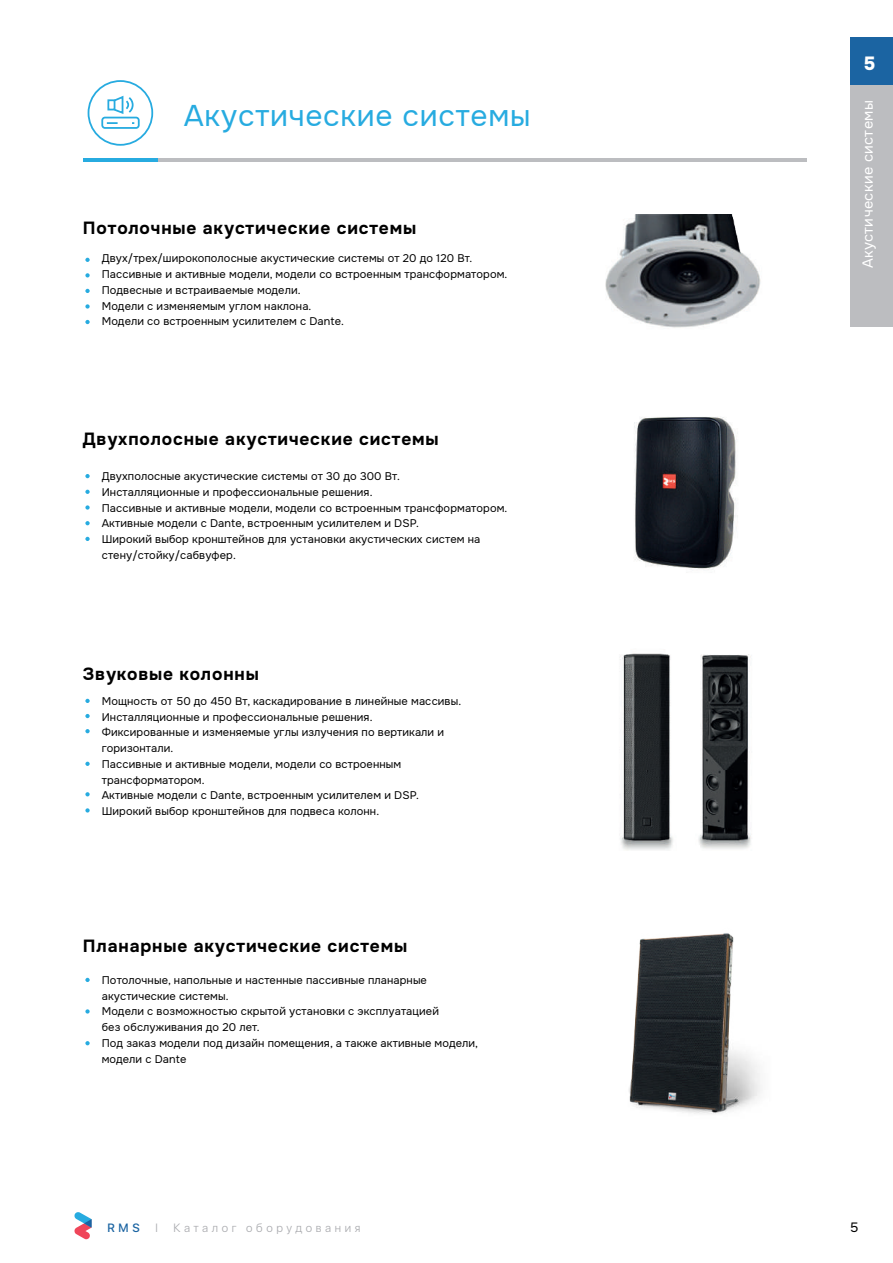
<style>
.page{position:relative;width:893px;height:1263px;background:#fff}
.page>*{position:absolute;margin:0;border:0;box-sizing:border-box;transform-origin:0 0}
.t1{font:30px "Onest";letter-spacing:.025em;color:#27abe0}
.t2{font:800 18.75px "Onest";color:#fff}
.t3{font:700 17.25px "Onest";letter-spacing:.05em;color:#000}
.t4{font:14.55px "Onest";letter-spacing:.025em;color:#fff}
.t5{font:13.5px "Onest";color:#000}
.t6{font:300 12px "SF Pro Display";letter-spacing:.3em;color:#a8a9ad}
.t7{font:500 12px "SF Pro Display";color:#1b64a2}
.t8{font:11.1px/15.8px "Onest";letter-spacing:.01em;color:#000}
</style>
<div class="page">
<div style="left:850px;top:84px;width:43px;height:242px;background:#bcbdc0"></div>
<div style="left:850px;top:38px;width:43px;height:47px;background:#1b64a2"></div>
<hr style="left:156px;top:159px;width:651px;height:3px;background:#bcbdc0">
<hr style="left:83px;top:159px;width:74px;height:3px;background:#27abe0">
<div style="left:88px;top:80px;width:65px;height:66px;border:2px solid #27abe0;border-radius:50%"></div>
<div style="left:107px;top:99px;width:8px;height:11px;border:2px solid #27abe0"></div>
<svg style="left:112px;top:95px;width:22px;height:19px"></svg>
<div style="left:101px;top:117px;width:39px;height:12px;border:2px solid #27abe0;border-radius:3px"></div>
<svg style="left:107px;top:122px;width:11px;height:2px"></svg>
<svg style="left:85px;top:258px;width:5px;height:4px"></svg>
<svg style="left:85px;top:273px;width:5px;height:4px"></svg>
<svg style="left:85px;top:304px;width:5px;height:5px"></svg>
<svg style="left:85px;top:320px;width:5px;height:4px"></svg>
<svg style="left:85px;top:289px;width:5px;height:4px"></svg>
<svg style="left:85px;top:474px;width:5px;height:4px"></svg>
<svg style="left:85px;top:490px;width:5px;height:4px"></svg>
<svg style="left:85px;top:505px;width:5px;height:5px"></svg>
<svg style="left:85px;top:521px;width:5px;height:4px"></svg>
<svg style="left:85px;top:537px;width:5px;height:4px"></svg>
<svg style="left:85px;top:699px;width:5px;height:4px"></svg>
<svg style="left:85px;top:714px;width:5px;height:4px"></svg>
<svg style="left:85px;top:729px;width:5px;height:4px"></svg>
<svg style="left:85px;top:792px;width:5px;height:4px"></svg>
<svg style="left:85px;top:808px;width:5px;height:4px"></svg>
<svg style="left:85px;top:762px;width:5px;height:4px"></svg>
<img style="left:620px;top:653px;width:132px;height:197px">
<svg style="left:85px;top:978px;width:5px;height:4px"></svg>
<svg style="left:85px;top:1009px;width:5px;height:4px"></svg>
<svg style="left:85px;top:1041px;width:5px;height:4px"></svg>
<img style="left:629px;top:933px;width:132px;height:181px">
<svg style="left:74px;top:1212px;width:17px;height:27px"></svg>
<img style="left:605px;top:215px;width:156px;height:113px">
<img style="left:634px;top:417px;width:104px;height:153px">
<h1 class="t1" style="left:184px;top:97px;width:348px">Акустические системы</h1>
<h3 class="t3" style="left:83px;top:218px;width:335px">Потолочные акустические системы</h3>
<p class="t8" style="left:102px;top:251px;width:407px">Двух/трех/широкополосные акустические системы от 20 до 120 Вт.<br>Пассивные и активные модели, модели со встроенным трансформатором.<br>Подвесные и встраиваемые модели.<br>Модели с изменяемым углом наклона.<br>Модели со встроенным усилителем с Dante.</p>
<h3 class="t3" style="left:83px;top:429px;width:357px">Двухполосные акустические системы</h3>
<p class="t8" style="left:102px;top:469px;width:407px">Двухполосные акустические системы от 30 до 300 Вт.<br>Инсталляционные и профессиональные решения.<br>Пассивные и активные модели, модели со встроенным трансформатором.<br>Активные модели с Dante, встроенным усилителем и DSP.<br>Широкий выбор кронштейнов для установки акустических систем на стену/стойку/сабвуфер.</p>
<h3 class="t3" style="left:83px;top:663px;width:177px">Звуковые колонны</h3>
<p class="t8" style="left:102px;top:693px;width:361px">Мощность от 50 до 450 Вт, каскадирование в линейные массивы.<br>Инсталляционные и профессиональные решения.<br>Фиксированные и изменяемые углы излучения по вертикали и горизонтали.<br>Пассивные и активные модели, модели со встроенным трансформатором.<br>Активные модели с Dante, встроенным усилителем и DSP.<br>Широкий выбор кронштейнов для подвеса колонн.</p>
<h3 class="t3" style="left:83px;top:935px;width:326px">Планарные акустические системы</h3>
<p class="t8" style="left:102px;top:972px;width:378px">Потолочные, напольные и настенные пассивные планарные акустические системы.<br>Модели с возможностью скрытой установки с эксплуатацией<br>без обслуживания до 20 лет.<br>Под заказ модели под дизайн помещения, а также активные модели, модели с Dante</p>
<p class="t7" style="left:108px;top:1219px;width:33px">RMS</p>
<p class="t6" style="left:155px;top:1219px;width:4px">I</p>
<p class="t6" style="left:173px;top:1219px;width:188px">Каталог оборудования</p>
<h2 class="t2" style="left:864px;top:52px;width:13px">5</h2>
<h3 class="t4" style="left:858px;top:268px;width:170px;rotate:-90deg">Акустические системы</h3>
<p class="t5" style="left:850px;top:1219px;width:10px">5</p>
</div>
